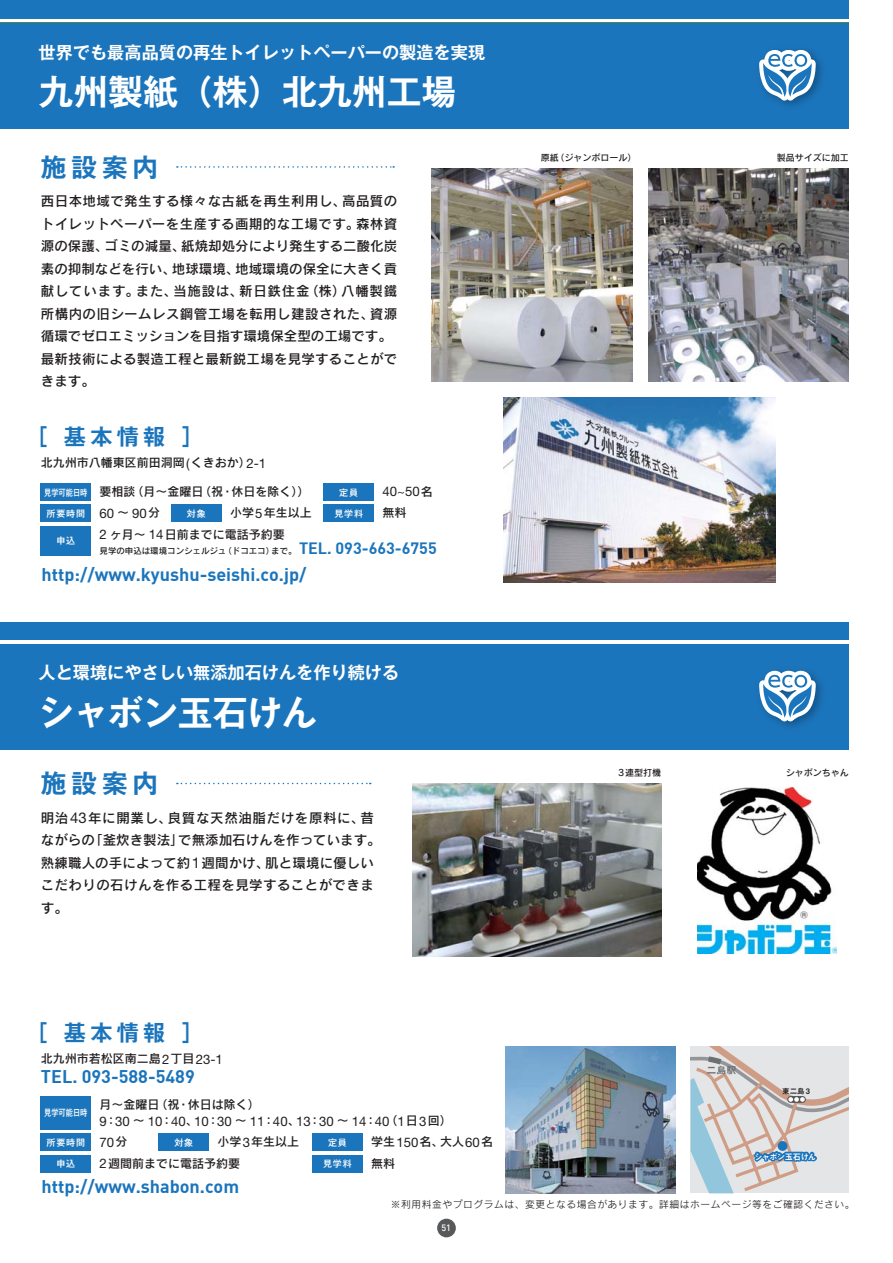
<style>
.page{position:relative;width:893px;height:1263px;background:#fff}
.page>*{position:absolute;margin:0;border:0;box-sizing:border-box;transform-origin:0 0}
.t1{font:34.8px "Gothic MB101 Pro De Bold 90 msp RKSJ H";color:#fff}
.t2{font:25.5px "Gothic MB101 Pro De Bold 90 msp RKSJ H";letter-spacing:.2em;color:#1b75bc}
.t3{font:22.05px "Gothic MB101 Pro De Bold 90 msp RKSJ H";letter-spacing:.2em;color:#1b75bc}
.t4{font:18px "DIN Bold";color:#1b75bc}
.t5{font:17.1px "Gothic MB101 Pro De Bold 90 msp RKSJ H";color:#fff}
.t6{font:13.5px/22.5px "Rodin Pro DB 90 msp RKSJ H";letter-spacing:.015em;color:#231f20}
.t7{font:13.2px "Helvetica Neue LT Std";color:#231f20}
.t8{font:12px "Rodin Pro DB 90 msp RKSJ H";color:#231f20}
.t9{font:10.05px "Midashi Go Pro MB31 90 msp RKSJ H";color:#6d6e70}
.t10{font:9.75px "Rodin Pro M 90 msp RKSJ H";letter-spacing:.06em;color:#231f20}
.t11{font:9px "Gothic MB101 Pro Medium 90 msp RKSJ H";letter-spacing:.1em;color:#fff}
.t12{font:9px "Rodin Pro DB 90 msp RKSJ H";color:#231f20}
.t13{font:9px "Gothic MB101 Pro Medium 90 msp RKSJ H";letter-spacing:.1em;color:#fff;scale:.8 1}
.t14{font:500 9px "DIN";color:#fff}
.t15{font:8.4px "Rodin Pro DB 90 msp RKSJ H";color:#231f20}
.t16{font:8.25px "Midashi Go Pro MB31 90 msp RKSJ H";letter-spacing:-.075em;color:#fff}
.t17{font:7.65px "Midashi Go Pro MB31 90 msp RKSJ H";color:#231f20}
.s1{font-family:"Helvetica Neue LT Std";font-size:13.2px}
.s2{font-family:"Gothic MB101 Pro Medium 90 msp RKSJ H";font-size:9px;color:#fff}
.s3{font-family:"Helvetica Neue LT Std";font-size:13.2px;color:#231f20}
.s4{font-family:"Rodin Pro DB 90 msp RKSJ H";font-size:12px;color:#231f20}
.s5{font-family:"Rodin Pro DB 90 msp RKSJ H";font-size:12px}
.s6{font-family:"DIN Bold";font-size:16.05px;color:#1b75bc}
.s7{font-family:"Helvetica Neue LT Std";font-size:14.85px}
</style>
<div class="page">
<div style="left:0;top:24px;width:849px;height:105px;background:#1b75bc"></div>
<div style="left:0;top:0;width:849px;height:18px;background:#1b75bc"></div>
<div style="left:0;top:644px;width:849px;height:106px;background:#1b75bc"></div>
<div style="left:0;top:622px;width:849px;height:17px;background:#1b75bc"></div>
<svg style="left:759px;top:50px;width:62px;height:56px"></svg>
<svg style="left:754px;top:670px;width:67px;height:118px"></svg>
<svg style="left:177px;top:166px;width:217px;height:2px"></svg>
<img style="left:648px;top:168px;width:201px;height:213px">
<img style="left:504px;top:397px;width:271px;height:186px">
<svg style="left:177px;top:783px;width:194px;height:1px"></svg>
<img style="left:506px;top:1047px;width:169px;height:147px">
<div style="left:41px;top:484px;width:50px;height:17px;background:#1b75bc"></div>
<div style="left:41px;top:505px;width:50px;height:17px;background:#1b75bc"></div>
<div style="left:171px;top:505px;width:50px;height:17px;background:#1b75bc"></div>
<div style="left:324px;top:484px;width:50px;height:17px;background:#1b75bc"></div>
<div style="left:41px;top:526px;width:50px;height:30px;background:#1b75bc"></div>
<div style="left:324px;top:505px;width:50px;height:17px;background:#1b75bc"></div>
<div style="left:41px;top:1096px;width:50px;height:34px;background:#1b75bc"></div>
<div style="left:41px;top:1134px;width:50px;height:17px;background:#1b75bc"></div>
<div style="left:159px;top:1134px;width:50px;height:17px;background:#1b75bc"></div>
<div style="left:312px;top:1134px;width:50px;height:17px;background:#1b75bc"></div>
<div style="left:41px;top:1155px;width:50px;height:17px;background:#1b75bc"></div>
<div style="left:312px;top:1155px;width:50px;height:17px;background:#1b75bc"></div>
<svg style="left:690px;top:1047px;width:159px;height:146px;background:#d2d2d4"></svg>
<img style="left:431px;top:168px;width:201px;height:213px">
<img style="left:412px;top:784px;width:249px;height:173px">
<img style="left:697px;top:788px;width:140px;height:166px">
<div style="left:437px;top:1219px;width:19px;height:18px;background:#58595b;border-radius:50%"></div>
<p class="t5" style="left:39px;top:46px;width:448px">世界でも最高品質の再生トイレットペーパーの製造を実現</p>
<h1 class="t1" style="left:39px;top:79px;width:419px">九州製紙（株）北九州工場</h1>
<h2 class="t2" style="left:41px;top:158px;width:119px">施設案内</h2>
<p class="t6" style="left:41px;top:192px;width:358px">西日本地域で発生する様々な古紙を再生利用し、高品質のトイレットペーパーを生産する画期的な工場です。森林資源の保護、ゴミの減量、紙焼却処分により発生する二酸化炭素の抑制などを行い、地球環境、地域環境の保全に大きく貢献しています。また、当施設は、新日鉄住金（株）八幡製鐵所構内の旧シームレス鋼管工場を転用し建設された、資源循環でゼロエミッションを目指す環境保全型の工場です。最新技術による製造工程と最新鋭工場を見学することができます。</p>
<h3 class="t3" style="left:26px;top:429px;width:179px">［ 基本情報 ］</h3>
<p class="t8" style="left:41px;top:458px;width:227px">北九州市八幡東区前田洞岡<span class="s1">(</span>くきおか）<span class="s1">2-1</span></p>
<p class="t8" style="left:44px;top:487px;width:267px"><span class="s2">見学可能日時</span> 要相談（月～金曜日（祝・休日を除く））</p>
<p class="t11" style="left:46px;top:510px;width:115px">所要時間 <span class="s3">60</span> <span class="s4">～</span> <span class="s3">90</span><span class="s4">分</span></p>
<p class="t11" style="left:187px;top:510px;width:20px">対象</p>
<p class="t8" style="left:230px;top:508px;width:83px">小学<span class="s1">5</span>年生以上</p>
<p class="t11" style="left:339px;top:489px;width:20px">定員</p>
<p class="t7" style="left:382px;top:484px;width:52px">40~50<span class="s5">名</span></p>
<p class="t11" style="left:334px;top:510px;width:30px">見学料</p>
<p class="t8" style="left:382px;top:508px;width:25px">無料</p>
<p class="t11" style="left:56px;top:537px;width:20px">申込</p>
<p class="t8" style="left:100px;top:530px;width:187px"><span class="s1">2</span> ヶ月～ <span class="s1">14</span>日前までに電話予約要</p>
<p class="t15" style="left:100px;top:547px;width:339px">見学の申込は環境コンシェルジュ（ドコエコ）まで。 <span class="s6">TEL. 093-663-6755</span></p>
<h3 class="t4" style="left:42px;top:563px;width:266px">http://www.kyushu-seishi.co.jp/</h3>
<p class="t5" style="left:39px;top:666px;width:362px">人と環境にやさしい無添加石けんを作り続ける</p>
<h1 class="t1" style="left:39px;top:700px;width:280px">シャボン玉石けん</h1>
<h2 class="t2" style="left:41px;top:774px;width:119px">施設案内</h2>
<p class="t6" style="left:41px;top:808px;width:341px">明治<span class="s7">43</span>年に開業し、良質な天然油脂だけを原料に、昔ながらの「釜炊き製法」で無添加石けんを作っています。熟練職人の手によって約<span class="s7">1</span>週間かけ、肌と環境に優しいこだわりの石けんを作る工程を見学することができます。</p>
<h3 class="t3" style="left:26px;top:1024px;width:179px">［ 基本情報 ］</h3>
<p class="t8" style="left:41px;top:1054px;width:184px">北九州市若松区南二島<span class="s1">2</span>丁目<span class="s1">23-1</span></p>
<h3 class="t4" style="left:41px;top:1065px;width:155px">TEL. 093-588-5489</h3>
<p class="t8" style="left:100px;top:1100px;width:162px">月～金曜日（祝・休日は除く）</p>
<p class="t7" style="left:100px;top:1114px;width:354px">9<span class="s5">：</span>30 <span class="s5">～</span> 10<span class="s5">：</span>40<span class="s5">、</span>10<span class="s5">：</span>30 <span class="s5">～</span> 11<span class="s5">：</span>40<span class="s5">、</span>13<span class="s5">：</span>30 <span class="s5">～</span> 14<span class="s5">：</span>40<span class="s5">（</span>1<span class="s5">日</span>3<span class="s5">回）</span></p>
<p class="t11" style="left:46px;top:1139px;width:82px">所要時間 <span class="s3">70</span><span class="s4">分</span></p>
<p class="t11" style="left:174px;top:1139px;width:20px">対象</p>
<p class="t8" style="left:218px;top:1137px;width:83px">小学<span class="s1">3</span>年生以上</p>
<p class="t11" style="left:328px;top:1139px;width:20px">定員</p>
<p class="t8" style="left:371px;top:1137px;width:123px">学生<span class="s1">150</span>名、大人<span class="s1">60</span>名</p>
<p class="t11" style="left:56px;top:1160px;width:20px">申込</p>
<p class="t8" style="left:100px;top:1159px;width:142px"><span class="s1">2</span>週間前までに電話予約要</p>
<p class="t11" style="left:323px;top:1160px;width:30px">見学料</p>
<p class="t8" style="left:371px;top:1159px;width:26px">無料</p>
<p class="t13" style="left:44px;top:1109px;width:56px">見学可能日時</p>
<h3 class="t4" style="left:42px;top:1175px;width:199px">http://www.shabon.com</h3>
<p class="t12" style="left:541px;top:154px;width:97px">原紙（ジャンボロール）</p>
<p class="t12" style="left:777px;top:154px;width:74px">製品サイズに加工</p>
<p class="t12" style="left:618px;top:769px;width:45px">3連型打機</p>
<p class="t12" style="left:786px;top:769px;width:65px">シャボンちゃん</p>
<p class="t9" style="left:706px;top:1067px;width:31px">二島駅</p>
<p class="t17" style="left:782px;top:1088px;width:29px">東二島3</p>
<p class="t16" style="left:754px;top:1154px;width:63px">シャボン玉石けん</p>
<p class="t10" style="left:391px;top:1201px;width:465px">※利用料金やプログラムは、変更となる場合があります。詳細はホームページ等をご確認ください。</p>
<p class="t14" style="left:441px;top:1222px;width:11px">51</p>
</div>
